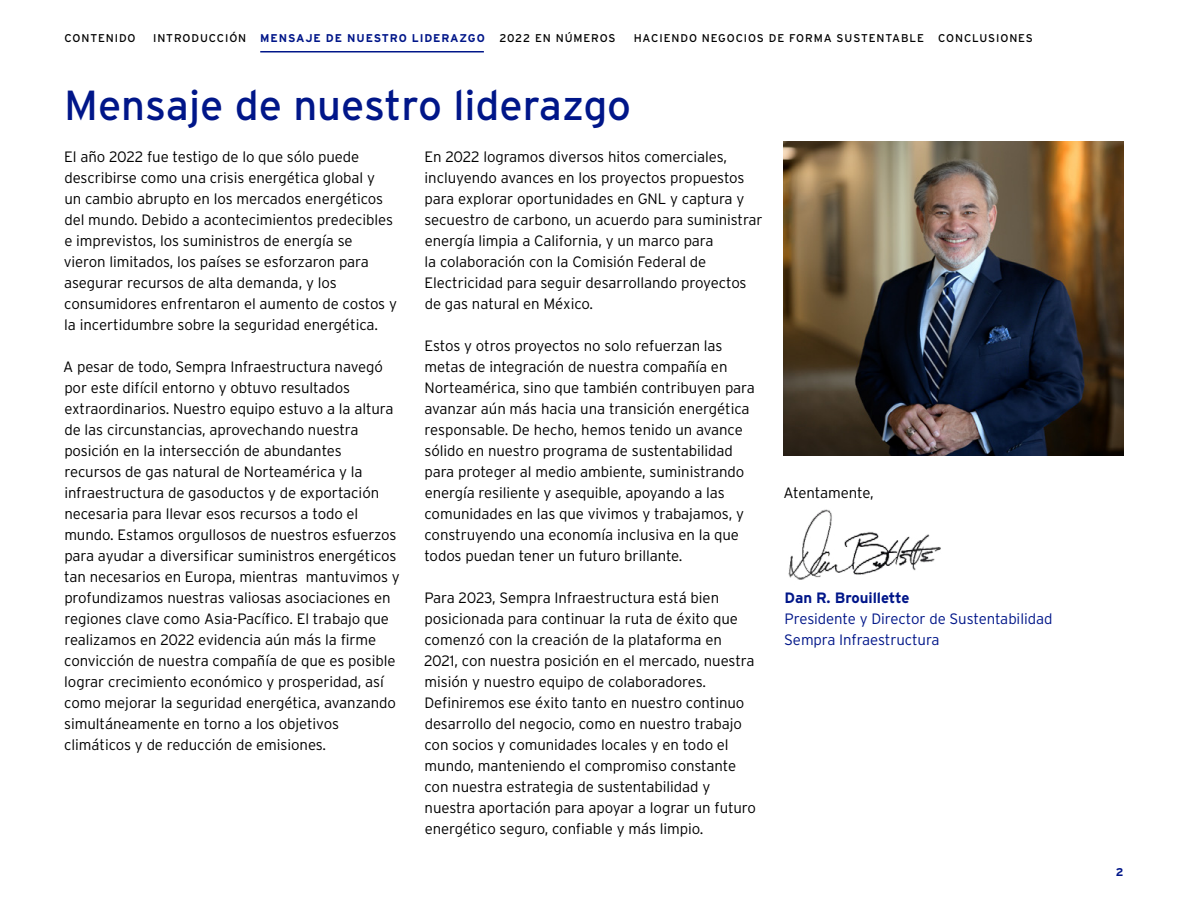
<style>
.page{position:relative;width:1188px;height:918px;background:#fff}
.page>*{position:absolute;margin:0;border:0;box-sizing:border-box;transform-origin:0 0}
.t1{font:42px "Interstate";color:#001689}
.t2{font:300 15px/21px "Interstate";letter-spacing:-.005em;color:#000}
.t3{font:300 15px/21px "Interstate";letter-spacing:-.005em;color:#001689}
.t4{font:700 15px "Interstate";letter-spacing:-.005em;color:#001689}
.t5{font:11.25px "Interstate";letter-spacing:.08em;color:#000}
.t6{font:700 11.25px "Interstate";letter-spacing:.08em;color:#001689}
.s1{font-weight:400;color:#000}
</style>
<div class="page">
<img style="left:783px;top:141px;width:340px;height:314px">
<img style="left:788px;top:509px;width:153px;height:71px">
<hr style="left:260px;top:51px;width:224px;height:2px;background:#001689">
<p class="t5" style="left:64px;top:32px;width:73px">CONTENIDO</p>
<p class="t6" style="left:153px;top:32px;width:333px"><span class="s1">INTRODUCCIÓN</span> MENSAJE DE NUESTRO LIDERAZGO</p>
<p class="t5" style="left:499px;top:32px;width:118px">2022 EN NÚMEROS</p>
<p class="t5" style="left:634px;top:32px;width:401px">HACIENDO NEGOCIOS DE FORMA SUSTENTABLE CONCLUSIONES</p>
<h1 class="t1" style="left:64px;top:82px;width:569px">Mensaje de nuestro liderazgo</h1>
<p class="t2" style="left:64px;top:146px;width:335px">El año 2022 fue testigo de lo que sólo puede describirse como una crisis energética global y<br>un cambio abrupto en los mercados energéticos del mundo. Debido a acontecimientos predecibles e imprevistos, los suministros de energía se vieron limitados, los países se esforzaron para asegurar recursos de alta demanda, y los consumidores enfrentaron el aumento de costos y la incertidumbre sobre la seguridad energética.</p>
<p class="t2" style="left:63px;top:356px;width:338px">A pesar de todo, Sempra Infraestructura navegó por este difícil entorno y obtuvo resultados extraordinarios. Nuestro equipo estuvo a la altura de las circunstancias, aprovechando nuestra posición en la intersección de abundantes recursos de gas natural de Norteamérica y la infraestructura de gasoductos y de exportación necesaria para llevar esos recursos a todo el mundo. Estamos orgullosos de nuestros esfuerzos para ayudar a diversificar suministros energéticos tan necesarios en Europa, mientras mantuvimos y profundizamos nuestras valiosas asociaciones en regiones clave como Asia-Pacífico. El trabajo que realizamos en 2022 evidencia aún más la firme convicción de nuestra compañía de que es posible lograr crecimiento económico y prosperidad, así como mejorar la seguridad energética, avanzando simultáneamente en torno a los objetivos climáticos y de reducción de emisiones.</p>
<p class="t2" style="left:424px;top:146px;width:340px">En 2022 logramos diversos hitos comerciales, incluyendo avances en los proyectos propuestos para explorar oportunidades en GNL y captura y secuestro de carbono, un acuerdo para suministrar energía limpia a California, y un marco para<br>la colaboración con la Comisión Federal de Electricidad para seguir desarrollando proyectos de gas natural en México.</p>
<p class="t2" style="left:424px;top:335px;width:332px">Estos y otros proyectos no solo refuerzan las metas de integración de nuestra compañía en Norteamérica, sino que también contribuyen para avanzar aún más hacia una transición energética responsable. De hecho, hemos tenido un avance sólido en nuestro programa de sustentabilidad para proteger al medio ambiente, suministrando energía resiliente y asequible, apoyando a las comunidades en las que vivimos y trabajamos, y construyendo una economía inclusiva en la que todos puedan tener un futuro brillante.</p>
<p class="t2" style="left:424px;top:587px;width:334px">Para 2023, Sempra Infraestructura está bien posicionada para continuar la ruta de éxito que comenzó con la creación de la plataforma en 2021, con nuestra posición en el mercado, nuestra misión y nuestro equipo de colaboradores.<br>Definiremos ese éxito tanto en nuestro continuo desarrollo del negocio, como en nuestro trabajo con socios y comunidades locales y en todo el mundo, manteniendo el compromiso constante con nuestra estrategia de sustentabilidad y nuestra aportación para apoyar a lograr un futuro energético seguro, confiable y más limpio.</p>
<p class="t2" style="left:784px;top:482px;width:92px">Atentamente,</p>
<p class="t4" style="left:785px;top:589px;width:126px">Dan R. Brouillette</p>
<p class="t3" style="left:784px;top:608px;width:270px">Presidente y Director de Sustentabilidad<br>Sempra Infraestructura</p>
<p class="t6" style="left:1116px;top:866px;width:9px">2</p>
</div>
